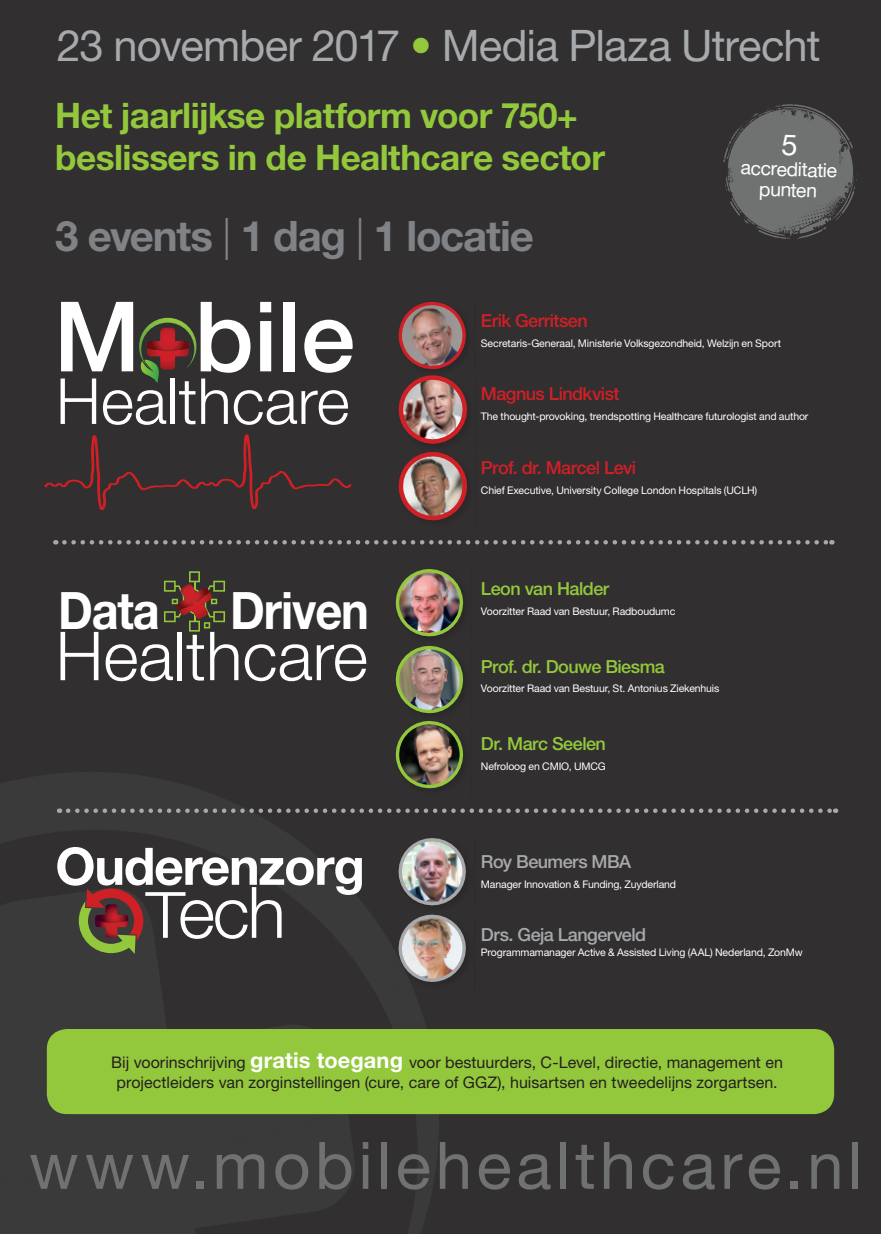
<style>
.page{position:relative;width:881px;height:1234px;background:#fff}
.page>*{position:absolute;margin:0;border:0;box-sizing:border-box;transform-origin:0 0}
.t1{font:300 70.95px "Helvetica Neue LT Std";color:#fff}
.t2{font:65.55px "Helvetica Neue LT Std";letter-spacing:.07em;color:#707171}
.t3{font:700 51.75px "Helvetica Neue LT Std";letter-spacing:-.025em;color:#fff}
.t4{font:700 51.6px "Helvetica Neue LT Std";letter-spacing:-.025em;color:#fff;scale:.91 1}
.t5{font:43.5px "Helvetica Neue LT Std";letter-spacing:-.02em;color:#a8a9ad}
.t6{font:700 42px "Helvetica Neue LT Std";letter-spacing:-.03em;color:#808285}
.t7{font:700 35.1px/41.8px "Helvetica Neue LT Std";letter-spacing:-.015em;color:#94c83c}
.t8{font:19.5px/20.7px "Helvetica Neue LT Std";color:#fff;text-align:center}
.t9{font:500 18px "Helvetica Neue LT Std";letter-spacing:-.03em;color:#cf2026}
.t10{font:500 18px "Helvetica Neue LT Std";letter-spacing:-.03em;color:#94c83c}
.t11{font:500 18px "Helvetica Neue LT Std";letter-spacing:-.03em;color:#a8a9ad}
.t12{font:16.05px/20.4px "Helvetica Neue LT Std";color:#231f20;text-align:center}
.t13{font:10.5px "Helvetica Neue LT Std";letter-spacing:-.01em;color:#fff}
.s1{color:#94c83c}
.s2{font-weight:300}
.s3{font-size:63.9px}
.s4{font-weight:700;font-size:21.9px;color:#fff}
</style>
<div class="page">
<div style="left:0;top:0;width:880px;height:1233px;background:#312f30"></div>
<svg style="left:0;top:772px;width:443px;height:461px;fill:#3b3a3b"></svg>
<div style="left:49px;top:1030px;width:782px;height:81px;background:#94c83c;border-radius:18px"></div>
<div style="left:47px;top:1028px;width:786px;height:85px;border:4px solid #94c83c;border-radius:18px"></div>
<svg style="left:44px;top:434px;width:308px;height:76px"></svg>
<svg style="left:60px;top:631px;width:38px;height:49px"></svg>
<svg style="left:245px;top:644px;width:121px;height:37px"></svg>
<svg style="left:106px;top:571px;width:132px;height:110px"></svg>
<svg style="left:79px;top:888px;width:64px;height:65px"></svg>
<img style="left:396px;top:569px;width:66px;height:68px">
<img style="left:398px;top:302px;width:69px;height:219px">
<img style="left:396px;top:646px;width:66px;height:68px">
<img style="left:393px;top:747px;width:70px;height:50px">
<img style="left:396px;top:721px;width:66px;height:68px">
<img style="left:395px;top:835px;width:71px;height:76px">
<img style="left:399px;top:838px;width:66px;height:68px">
<img style="left:395px;top:914px;width:71px;height:76px">
<img style="left:395px;top:952px;width:19px;height:38px">
<img style="left:395px;top:911px;width:48px;height:3px">
<img style="left:399px;top:914px;width:66px;height:69px">
<svg style="left:61px;top:302px;width:291px;height:123px"></svg>
<svg style="left:0;top:1021px;width:1px;height:212px"></svg>
<svg style="left:64px;top:540px;width:768px;height:4px"></svg>
<svg style="left:68px;top:808px;width:767px;height:4px"></svg>
<svg style="left:723px;top:104px;width:134px;height:135px"></svg>
<h3 class="t5" style="left:57px;top:19px;width:765px">23 november 2017 <span class="s1">•</span> Media Plaza Utrecht</h3>
<h3 class="t7" style="left:55px;top:94px;width:551px">Het jaarlijkse platform voor 750+ beslissers in de Healthcare sector</h3>
<h3 class="t6" style="left:55px;top:210px;width:480px">3 events <span class="s2">|</span> 1 dag <span class="s2">|</span> 1 locatie</h3>
<h3 class="t8" style="left:740px;top:157px;width:98px;rotate:2deg">accreditatie punten</h3>
<h3 class="t9" style="left:480px;top:310px;width:108px">Erik Gerritsen</h3>
<p class="t13" style="left:480px;top:336px;width:301px">Secretaris-Generaal, Ministerie Volksgezondheid, Welzijn en Sport</p>
<h3 class="t9" style="left:480px;top:383px;width:140px">Magnus Lindkvist</h3>
<p class="t13" style="left:480px;top:410px;width:329px">The thought-provoking, trendspotting Healthcare futurologist and author</p>
<h3 class="t4" style="left:58px;top:578px;width:113px">Data</h3>
<h3 class="t4" style="left:230px;top:578px;width:154px">Driven</h3>
<h3 class="t3" style="left:55px;top:834px;width:311px">Ouderenzorg</h3>
<h1 class="t1" style="left:146px;top:869px;width:142px"><span class="s3">T</span>ech</h1>
<h3 class="t9" style="left:480px;top:457px;width:157px">Prof. dr. Marcel Levi</h3>
<p class="t13" style="left:480px;top:483px;width:278px">Chief Executive, University College London Hospitals (UCLH)</p>
<h3 class="t10" style="left:480px;top:578px;width:130px">Leon van Halder</h3>
<p class="t13" style="left:480px;top:604px;width:196px">Voorzitter Raad van Bestuur, Radboudumc</p>
<h3 class="t10" style="left:480px;top:655px;width:185px">Prof. dr. Douwe Biesma</h3>
<p class="t13" style="left:480px;top:682px;width:240px">Voorzitter Raad van Bestuur, St. Antonius Ziekenhuis</p>
<h3 class="t10" style="left:480px;top:732px;width:126px">Dr. Marc Seelen</h3>
<p class="t13" style="left:480px;top:759px;width:126px">Nefroloog en CMIO, UMCG</p>
<h3 class="t11" style="left:480px;top:850px;width:152px">Roy Beumers MBA</h3>
<p class="t13" style="left:480px;top:877px;width:197px">Manager Innovation &amp; Funding, Zuyderland</p>
<h3 class="t11" style="left:480px;top:923px;width:167px">Drs. Geja Langerveld</h3>
<p class="t13" style="left:480px;top:945px;width:323px">Programmamanager Active &amp; Assisted Living (AAL) Nederland, ZonMw</p>
<h3 class="t12" style="left:111px;top:1051px;width:673px">Bij voorinschrijving <span class="s4">gratis toegang</span> voor bestuurders, C-Level, directie, management en projectleiders van zorginstellingen (cure, care of GGZ), huisartsen en tweedelijns zorgartsen.</h3>
<h2 class="t2" style="left:29px;top:1126px;width:834px">www.mobilehealthcare.nl</h2>
</div>
